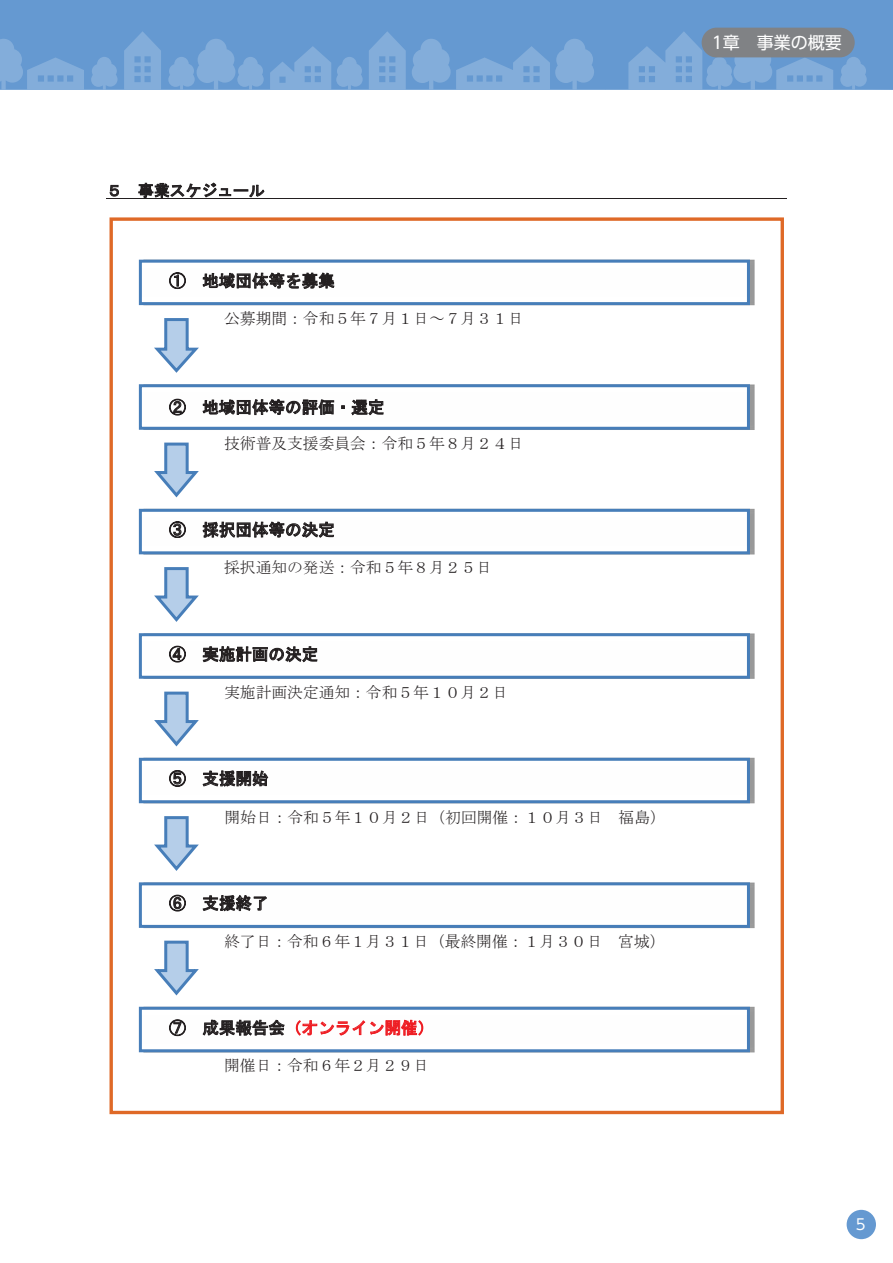
<style>
.page{position:relative;width:893px;height:1263px;background:#fff}
.page>*{position:absolute;margin:0;border:0;box-sizing:border-box;transform-origin:0 0}
.t1{font:16.95px "UD Shin Go Pro";color:#fff}
.t2{font:16.5px "MS Gothic";color:#231f20}
.t3{font:16.5px "MS Gothic";color:#ee1d23}
.t4{font:15.9px "MS Mincho";color:#231f20}
.t5{font:15.9px "MS Gothic";color:#231f20}
.t6{font:14.85px "UD Shin Go Pr 6";color:#fff}
.s1{color:#231f20}
</style>
<div class="page">
<hr style="left:106px;top:198px;width:681px;height:1px;background:#231f20">
<div style="left:139px;top:882px;width:611px;height:46px;border:3px solid #477eb9"></div>
<div style="left:110px;top:217px;width:674px;height:897px;border:3px solid #df6927"></div>
<div style="left:139px;top:260px;width:611px;height:45px;border:3px solid #477eb9"></div>
<div style="left:139px;top:384px;width:611px;height:46px;border:3px solid #477eb9"></div>
<div style="left:139px;top:758px;width:611px;height:45px;border:3px solid #477eb9"></div>
<svg style="left:154px;top:442px;width:45px;height:56px"></svg>
<svg style="left:154px;top:318px;width:45px;height:55px"></svg>
<img style="left:143px;top:509px;width:612px;height:46px">
<div style="left:140px;top:510px;width:608px;height:43px;background:#fff"></div>
<div style="left:139px;top:509px;width:611px;height:45px;border:3px solid #477eb9"></div>
<svg style="left:154px;top:940px;width:45px;height:56px"></svg>
<svg style="left:154px;top:567px;width:45px;height:55px"></svg>
<svg style="left:154px;top:816px;width:45px;height:55px"></svg>
<div style="left:139px;top:1007px;width:611px;height:45px;border:3px solid #477eb9"></div>
<div style="left:139px;top:633px;width:611px;height:46px;border:3px solid #477eb9"></div>
<svg style="left:154px;top:691px;width:45px;height:56px"></svg>
<div style="left:0;top:0;width:893px;height:89px;background:#6599d1"></div>
<svg style="left:0;top:31px;width:867px;height:58px"></svg>
<div style="left:702px;top:28px;width:153px;height:29px;background:#808285;border-radius:15px"></div>
<div style="left:847px;top:1210px;width:29px;height:29px;background:#6599d1;border-radius:50%"></div>
<p class="t5" style="left:106px;top:182px;width:160px">５ 事業スケジュール</p>
<p class="t2" style="left:169px;top:272px;width:167px">① 地域団体等を募集</p>
<p class="t4" style="left:224px;top:311px;width:301px">公募期間：令和５年７月１日～７月３１日</p>
<p class="t2" style="left:169px;top:399px;width:217px">② 地域団体等の評価・選定</p>
<p class="t4" style="left:224px;top:435px;width:301px">技術普及支援委員会：令和５年８月２４日</p>
<p class="t2" style="left:169px;top:521px;width:167px">③ 採択団体等の決定</p>
<p class="t4" style="left:224px;top:560px;width:270px">採択通知の発送：令和５年８月２５日</p>
<p class="t2" style="left:169px;top:646px;width:151px">④ 実施計画の決定</p>
<p class="t4" style="left:224px;top:684px;width:285px">実施計画決定通知：令和５年１０月２日</p>
<p class="t2" style="left:169px;top:770px;width:101px">⑤ 支援開始</p>
<p class="t4" style="left:224px;top:809px;width:443px">開始日：令和５年１０月２日（初回開催：１０月３日 福島）</p>
<p class="t2" style="left:169px;top:895px;width:101px">⑥ 支援終了</p>
<p class="t4" style="left:224px;top:933px;width:443px">終了日：令和６年１月３１日（最終開催：１月３０日 宮城）</p>
<p class="t3" style="left:169px;top:1019px;width:266px"><span class="s1">⑦ 成果報告会</span>（オンライン開催）</p>
<p class="t4" style="left:224px;top:1058px;width:207px">開催日：令和６年２月２９日</p>
<p class="t1" style="left:712px;top:29px;width:132px">1章　事業の概要</p>
<p class="t6" style="left:856px;top:1213px;width:11px">5</p>
</div>
